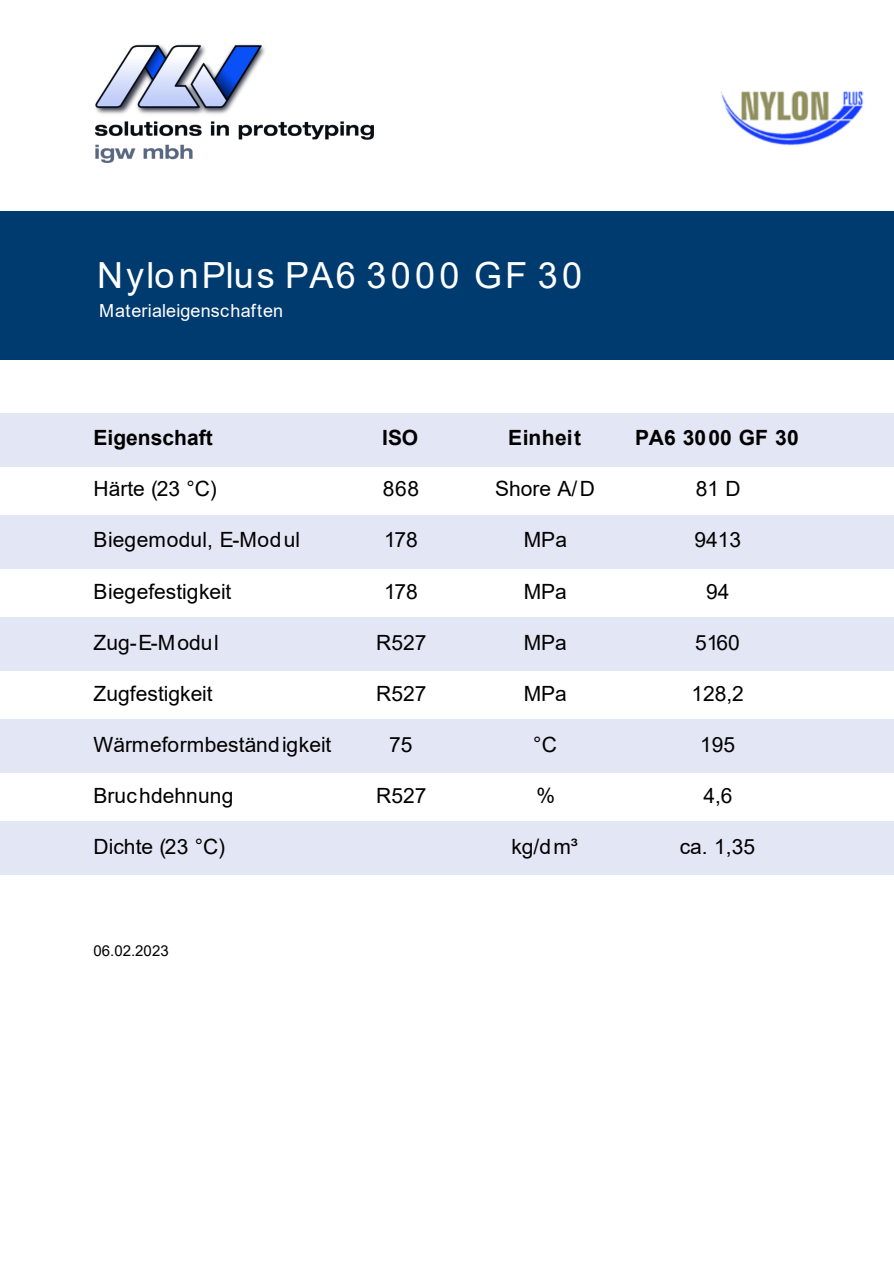
<style>
.page{position:relative;width:894px;height:1264px;background:#fff}
.page>*{position:absolute;margin:0;border:0;box-sizing:border-box;transform-origin:0 0}
.t1{font:36px "Arial";letter-spacing:.085em;color:#fff}
.t2{font:21px "Arial";color:#000}
.t3{font:700 21px "Arial";color:#000}
.t4{font:21px "Arial";letter-spacing:.03em;color:#000}
.t5{font:700 21px "Arial";letter-spacing:.02em;color:#000}
.t6{font:18px "Arial";letter-spacing:.015em;color:#fff}
.t7{font:15px "Arial";color:#000}
</style>
<div class="page">
<div style="left:0;top:821px;width:893px;height:54px;background:#e3e6f4"></div>
<div style="left:0;top:211px;width:893px;height:148px;background:#003b6f"></div>
<div style="left:0;top:414px;width:893px;height:53px;background:#e3e6f4"></div>
<div style="left:0;top:516px;width:893px;height:53px;background:#e3e6f4"></div>
<div style="left:0;top:618px;width:893px;height:53px;background:#e3e6f4"></div>
<div style="left:0;top:720px;width:893px;height:53px;background:#e3e6f4"></div>
<img style="left:720px;top:90px;width:144px;height:56px">
<img style="left:94px;top:44px;width:280px;height:119px">
<h1 class="t1" style="left:97px;top:262px;width:486px">NylonPlus PA6 3000 GF 30</h1>
<p class="t6" style="left:99px;top:303px;width:185px">Materialeigenschaften</p>
<p class="t3" style="left:94px;top:430px;width:121px">Eigenschaft</p>
<p class="t3" style="left:382px;top:430px;width:38px">ISO</p>
<p class="t5" style="left:508px;top:430px;width:74px">Einheit</p>
<p class="t3" style="left:635px;top:430px;width:165px">PA6 3000 GF 30</p>
<p class="t2" style="left:94px;top:481px;width:125px">Härte (23 °C)</p>
<p class="t2" style="left:383px;top:481px;width:38px">868</p>
<p class="t2" style="left:495px;top:481px;width:101px">Shore A/D</p>
<p class="t2" style="left:695px;top:481px;width:46px">81 D</p>
<p class="t4" style="left:94px;top:532px;width:208px">Biegemodul, E-Modul</p>
<p class="t2" style="left:384px;top:532px;width:35px">178</p>
<p class="t2" style="left:524px;top:532px;width:45px">MPa</p>
<p class="t2" style="left:694px;top:532px;width:48px">9413</p>
<p class="t2" style="left:94px;top:583px;width:139px">Biegefestigkeit</p>
<p class="t2" style="left:384px;top:583px;width:35px">178</p>
<p class="t2" style="left:524px;top:583px;width:45px">MPa</p>
<p class="t2" style="left:706px;top:583px;width:25px">94</p>
<p class="t2" style="left:94px;top:634px;width:127px">Zug-E-Modul</p>
<p class="t2" style="left:376px;top:634px;width:52px">R527</p>
<p class="t2" style="left:524px;top:634px;width:45px">MPa</p>
<p class="t2" style="left:695px;top:634px;width:46px">5160</p>
<p class="t2" style="left:94px;top:685px;width:120px">Zugfestigkeit</p>
<p class="t2" style="left:376px;top:685px;width:52px">R527</p>
<p class="t2" style="left:524px;top:685px;width:45px">MPa</p>
<p class="t2" style="left:691px;top:685px;width:54px">128,2</p>
<p class="t2" style="left:94px;top:736px;width:239px">Wärmeformbeständigkeit</p>
<p class="t2" style="left:389px;top:736px;width:25px">75</p>
<p class="t2" style="left:533px;top:736px;width:25px">°C</p>
<p class="t2" style="left:700px;top:736px;width:37px">195</p>
<p class="t2" style="left:94px;top:787px;width:141px">Bruchdehnung</p>
<p class="t2" style="left:376px;top:787px;width:52px">R527</p>
<p class="t2" style="left:536px;top:787px;width:20px">%</p>
<p class="t2" style="left:703px;top:787px;width:31px">4,6</p>
<p class="t2" style="left:94px;top:838px;width:133px">Dichte (23 °C)</p>
<p class="t2" style="left:511px;top:838px;width:68px">kg/dm³</p>
<p class="t2" style="left:679px;top:838px;width:77px">ca. 1,35</p>
<p class="t7" style="left:94px;top:944px;width:77px">06.02.2023</p>
</div>
